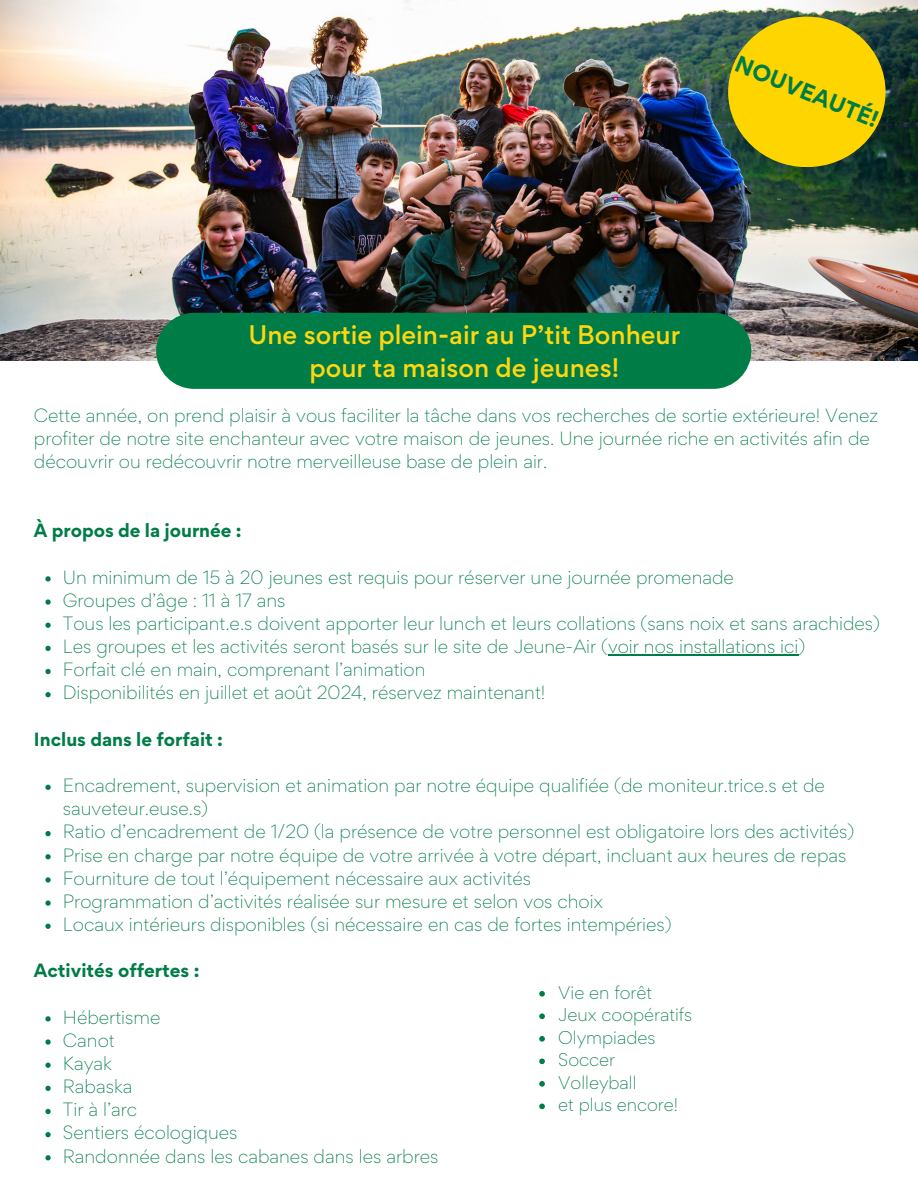
<style>
.page{position:relative;width:918px;height:1191px;background:#fff}
.page>*{position:absolute;margin:0;border:0;box-sizing:border-box;transform-origin:0 0}
.t1{font:500 24px/32.7px "Gordita";color:#ffd70f;text-align:center}
.t2{font:700 21px "Gordita";color:#007c47}
.t3{font:300 17.1px/23.1px "Gordita";color:#007c47}
.t4{font:700 17.1px "Gordita";color:#007c47}
.t5{font:300 16.5px "Gordita";color:#007c47}
</style>
<div class="page">
<svg style="left:45px;top:576px;width:6px;height:5px"></svg>
<svg style="left:45px;top:599px;width:6px;height:5px"></svg>
<svg style="left:45px;top:622px;width:6px;height:5px"></svg>
<svg style="left:45px;top:645px;width:6px;height:6px"></svg>
<hr style="left:608px;top:654px;width:191px;height:1px;background:#007c47">
<svg style="left:45px;top:668px;width:6px;height:6px"></svg>
<svg style="left:45px;top:692px;width:6px;height:5px"></svg>
<svg style="left:45px;top:784px;width:6px;height:5px"></svg>
<svg style="left:45px;top:831px;width:6px;height:5px"></svg>
<svg style="left:45px;top:854px;width:6px;height:5px"></svg>
<svg style="left:45px;top:877px;width:6px;height:5px"></svg>
<svg style="left:45px;top:900px;width:6px;height:5px"></svg>
<svg style="left:45px;top:923px;width:6px;height:5px"></svg>
<svg style="left:45px;top:1016px;width:6px;height:5px"></svg>
<svg style="left:45px;top:1039px;width:6px;height:5px"></svg>
<svg style="left:45px;top:1062px;width:6px;height:5px"></svg>
<svg style="left:45px;top:1085px;width:6px;height:5px"></svg>
<svg style="left:45px;top:1108px;width:6px;height:5px"></svg>
<svg style="left:45px;top:1132px;width:6px;height:5px"></svg>
<svg style="left:45px;top:1155px;width:6px;height:5px"></svg>
<img style="left:0;top:0;width:918px;height:360px">
<div style="left:156px;top:313px;width:595px;height:76px;background:#007c47;border-radius:38px"></div>
<div style="left:728px;top:17px;width:158px;height:150px;background:#ffd500;border-radius:50%"></div>
<svg style="left:539px;top:991px;width:6px;height:5px"></svg>
<svg style="left:539px;top:1013px;width:6px;height:5px"></svg>
<svg style="left:539px;top:1036px;width:6px;height:5px"></svg>
<svg style="left:539px;top:1058px;width:6px;height:5px"></svg>
<svg style="left:539px;top:1081px;width:6px;height:5px"></svg>
<svg style="left:539px;top:1103px;width:6px;height:5px"></svg>
<p class="t2" style="left:741px;top:50px;width:154px;rotate:22deg">NOUVEAUTÉ!</p>
<p class="t1" style="left:248px;top:318px;width:433px">Une sortie plein-air au P’tit Bonheur pour ta maison de jeunes!</p>
<p class="t3" style="left:34px;top:403px;width:846px">Cette année, on prend plaisir à vous faciliter la tâche dans vos recherches de sortie extérieure! Venez profiter de notre site enchanteur avec votre maison de jeunes. Une journée riche en activités afin de découvrir ou redécouvrir notre merveilleuse base de plein air.</p>
<p class="t4" style="left:34px;top:519px;width:209px">À propos de la journée :</p>
<p class="t3" style="left:63px;top:565px;width:673px">Un minimum de 15 à 20 jeunes est requis pour réserver une journée promenade</p>
<h2 class="t3" style="left:63px;top:588px;width:224px">Groupes d’âge : 11 à 17 ans</h2>
<h1 class="t3" style="left:63px;top:611px;width:819px">Tous les participant.e.s doivent apporter leur lunch et leurs collations (sans noix et sans arachides)</h1>
<p class="t3" style="left:63px;top:634px;width:744px">Les groupes et les activités seront basés sur le site de Jeune-Air (voir nos installations ici)</p>
<h3 class="t3" style="left:63px;top:657px;width:364px">Forfait clé en main, comprenant l’animation</h3>
<p class="t3" style="left:63px;top:681px;width:484px">Disponibilités en juillet et août 2024, réservez maintenant!</p>
<p class="t4" style="left:34px;top:727px;width:191px">Inclus dans le forfait :</p>
<p class="t3" style="left:63px;top:773px;width:764px">Encadrement, supervision et animation par notre équipe qualifiée (de moniteur.trice.s et de sauveteur.euse.s)</p>
<p class="t3" style="left:63px;top:819px;width:793px">Ratio d’encadrement de 1/20 (la présence de votre personnel est obligatoire lors des activités)</p>
<p class="t3" style="left:63px;top:843px;width:785px">Prise en charge par notre équipe de votre arrivée à votre départ, incluant aux heures de repas</p>
<p class="t3" style="left:63px;top:866px;width:470px">Fourniture de tout l’équipement nécessaire aux activités</p>
<h3 class="t3" style="left:63px;top:889px;width:541px">Programmation d’activités réalisée sur mesure et selon vos choix</h3>
<p class="t3" style="left:63px;top:912px;width:610px">Locaux intérieurs disponibles (si nécessaire en cas de fortes intempéries)</p>
<p class="t4" style="left:34px;top:959px;width:167px">Activités offertes :</p>
<p class="t3" style="left:63px;top:1005px;width:99px">Hébertisme</p>
<p class="t3" style="left:63px;top:1028px;width:53px">Canot</p>
<p class="t3" style="left:63px;top:1051px;width:50px">Kayak</p>
<p class="t3" style="left:63px;top:1074px;width:71px">Rabaska</p>
<h3 class="t3" style="left:63px;top:1097px;width:76px">Tir à l’arc</h3>
<p class="t3" style="left:63px;top:1120px;width:176px">Sentiers écologiques</p>
<p class="t3" style="left:63px;top:1143px;width:377px">Randonnée dans les cabanes dans les arbres</p>
<p class="t5" style="left:558px;top:981px;width:95px">Vie en forêt</p>
<p class="t5" style="left:558px;top:1003px;width:135px">Jeux coopératifs</p>
<p class="t5" style="left:558px;top:1026px;width:99px">Olympiades</p>
<p class="t5" style="left:558px;top:1048px;width:58px">Soccer</p>
<p class="t5" style="left:558px;top:1071px;width:80px">Volleyball</p>
<p class="t5" style="left:558px;top:1093px;width:121px">et plus encore!</p>
</div>
